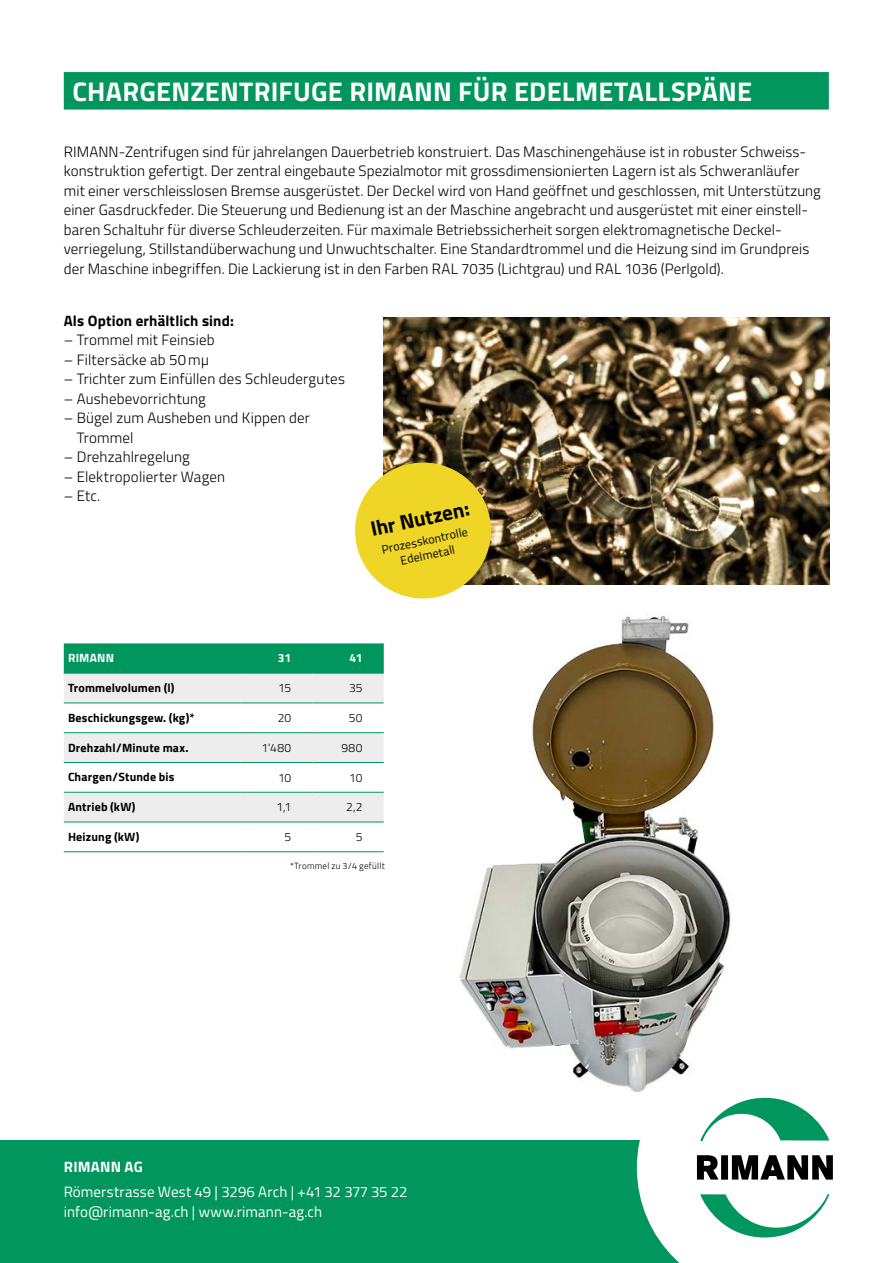
<style>
.page{position:relative;width:893px;height:1263px;background:#fff}
.page>*{position:absolute;margin:0;border:0;box-sizing:border-box;transform-origin:0 0}
.t1{font:700 27px "Titillium Web";letter-spacing:.01em;color:#fff}
.t2{font:700 21px "Titillium Web";color:#000}
.t3{font:300 15px/19.5px "Titillium Web";letter-spacing:.005em;color:#000}
.t4{font:15px/19.5px "Titillium Web";letter-spacing:.005em;color:#fff}
.t5{font:700 15px "Titillium Web";letter-spacing:.01em;color:#000}
.t6{font:700 15px "Titillium Web";letter-spacing:.01em;color:#fff}
.t7{font:700 12px "Titillium Web";letter-spacing:.015em;color:#000}
.t8{font:300 12px "Titillium Web";letter-spacing:.02em;color:#000}
.t9{font:12px/14.4px "Titillium Web";color:#000;text-align:center}
.t10{font:700 12px "Titillium Web";letter-spacing:.015em;color:#fff}
.t11{font:300 9px "Titillium Web";letter-spacing:.03em;color:#000}
</style>
<div class="page">
<div style="left:0;top:1141px;width:704px;height:122px;background:#00965e"></div>
<svg style="left:637px;top:1097px;width:196px;height:166px"></svg>
<div style="left:721px;top:1155px;width:7px;height:25px;background:#000"></div>
<svg style="left:697px;top:1155px;width:22px;height:24px"></svg>
<svg style="left:732px;top:1155px;width:101px;height:24px"></svg>
<svg style="left:700px;top:1098px;width:129px;height:44px"></svg>
<svg style="left:700px;top:1194px;width:129px;height:43px"></svg>
<img style="left:384px;top:318px;width:445px;height:267px">
<div style="left:64px;top:643px;width:320px;height:30px;background:#00965e"></div>
<div style="left:64px;top:674px;width:320px;height:29px;background:#ededed"></div>
<svg style="left:64px;top:733px;width:320px;height:89px;fill:#ededed"></svg>
<hr style="left:64px;top:673px;width:176px;height:1px;background:#00965e">
<hr style="left:240px;top:673px;width:73px;height:1px;background:#00965e">
<hr style="left:313px;top:673px;width:71px;height:1px;background:#00965e">
<hr style="left:64px;top:703px;width:176px;height:1px;background:#00965e">
<hr style="left:240px;top:703px;width:73px;height:1px;background:#00965e">
<hr style="left:313px;top:703px;width:71px;height:1px;background:#00965e">
<hr style="left:64px;top:732px;width:176px;height:1px;background:#00965e">
<hr style="left:240px;top:732px;width:73px;height:1px;background:#00965e">
<hr style="left:313px;top:732px;width:71px;height:1px;background:#00965e">
<hr style="left:64px;top:762px;width:176px;height:1px;background:#00965e">
<hr style="left:240px;top:762px;width:73px;height:1px;background:#00965e">
<hr style="left:313px;top:762px;width:71px;height:1px;background:#00965e">
<hr style="left:64px;top:792px;width:176px;height:1px;background:#00965e">
<hr style="left:240px;top:792px;width:73px;height:1px;background:#00965e">
<hr style="left:313px;top:792px;width:71px;height:1px;background:#00965e">
<hr style="left:64px;top:822px;width:176px;height:1px;background:#00965e">
<hr style="left:240px;top:822px;width:73px;height:1px;background:#00965e">
<hr style="left:313px;top:822px;width:71px;height:1px;background:#00965e">
<hr style="left:64px;top:851px;width:176px;height:1px;background:#00965e">
<hr style="left:240px;top:851px;width:73px;height:1px;background:#00965e">
<hr style="left:313px;top:851px;width:71px;height:1px;background:#00965e">
<div style="left:64px;top:72px;width:765px;height:38px;background:#00965e"></div>
<svg style="left:355px;top:456px;width:142px;height:143px;background:#dac544"></svg>
<img style="left:459px;top:616px;width:283px;height:483px">
<h1 class="t1" style="left:72px;top:71px;width:681px">CHARGENZENTRIFUGE RIMANN FÜR EDELMETALLSPÄNE</h1>
<p class="t3" style="left:64px;top:141px;width:759px">RIMANN-Zentrifugen sind für jahrelangen Dauerbetrieb konstruiert. Das Maschinengehäuse ist in robuster Schweiss&shy;konstruktion gefertigt. Der zentral eingebaute Spezialmotor mit grossdimensionierten Lagern ist als Schweranläufer mit einer verschleisslosen Bremse ausgerüstet. Der Deckel wird von Hand geöffnet und geschlossen, mit Unterstützung einer Gasdruckfeder. Die Steuerung und Bedienung ist an der Maschine angebracht und ausgerüstet mit einer einstell&shy;baren Schaltuhr für diverse Schleuderzeiten. Für maximale Betriebssicherheit sorgen elektromagnetische Deckel&shy;verriegelung, Stillstandüberwachung und Unwuchtschalter. Eine Standardtrommel und die Heizung sind im Grundpreis der Maschine inbegriffen. Die Lackierung ist in den Farben RAL 7035 (Lichtgrau) und RAL 1036 (Perlgold).</p>
<p class="t5" style="left:64px;top:309px;width:172px">Als Option erhältlich sind:</p>
<p class="t3" style="left:64px;top:329px;width:152px">– Trommel mit Feinsieb</p>
<p class="t3" style="left:64px;top:349px;width:147px">– Filtersäcke ab 50mµ</p>
<p class="t3" style="left:64px;top:368px;width:283px">– Trichter zum Einfüllen des Schleudergutes</p>
<p class="t3" style="left:64px;top:388px;width:144px">– Aushebevorrichtung</p>
<p class="t3" style="left:77px;top:407px;width:235px;text-indent:-13px">– Bügel zum Ausheben und Kippen der<br>Trommel</p>
<p class="t3" style="left:64px;top:446px;width:128px">– Drehzahlregelung</p>
<p class="t3" style="left:64px;top:466px;width:163px">– Elektropolierter Wagen</p>
<p class="t3" style="left:64px;top:485px;width:38px">– Etc.</p>
<h2 class="t2" style="left:367px;top:513px;width:102px;rotate:-12deg">Ihr Nutzen:</h2>
<p class="t9" style="left:380px;top:542px;width:89px;rotate:-12deg">Prozesskontrolle<br>Edelmetall</p>
<p class="t10" style="left:68px;top:649px;width:48px">RIMANN</p>
<p class="t10" style="left:278px;top:649px;width:15px">31</p>
<p class="t10" style="left:350px;top:649px;width:14px">41</p>
<p class="t7" style="left:68px;top:679px;width:108px">Trommelvolumen (l)</p>
<p class="t8" style="left:278px;top:679px;width:15px">15</p>
<p class="t8" style="left:349px;top:679px;width:15px">35</p>
<p class="t7" style="left:68px;top:708px;width:128px">Beschickungsgew. (kg)*</p>
<p class="t8" style="left:278px;top:709px;width:15px">20</p>
<p class="t8" style="left:349px;top:709px;width:15px">50</p>
<p class="t7" style="left:68px;top:738px;width:122px">Drehzahl/Minute max.</p>
<p class="t8" style="left:262px;top:739px;width:31px">1'480</p>
<p class="t8" style="left:341px;top:739px;width:22px">980</p>
<p class="t7" style="left:68px;top:768px;width:108px">Chargen/Stunde bis</p>
<p class="t8" style="left:278px;top:769px;width:15px">10</p>
<p class="t8" style="left:349px;top:769px;width:15px">10</p>
<p class="t7" style="left:68px;top:798px;width:69px">Antrieb (kW)</p>
<p class="t8" style="left:277px;top:798px;width:16px">1,1</p>
<p class="t8" style="left:346px;top:798px;width:18px">2,2</p>
<p class="t7" style="left:68px;top:828px;width:73px">Heizung (kW)</p>
<p class="t8" style="left:285px;top:828px;width:8px">5</p>
<p class="t8" style="left:356px;top:828px;width:8px">5</p>
<p class="t11" style="left:290px;top:859px;width:96px">*Trommel zu 3/4 gefüllt</p>
<p class="t6" style="left:64px;top:1155px;width:81px">RIMANN AG</p>
<p class="t4" style="left:64px;top:1181px;width:345px">Römerstrasse West 49 | 3296 Arch | +41 32 377 35 22 info@rimann-ag.ch | www.rimann-ag.ch</p>
</div>
